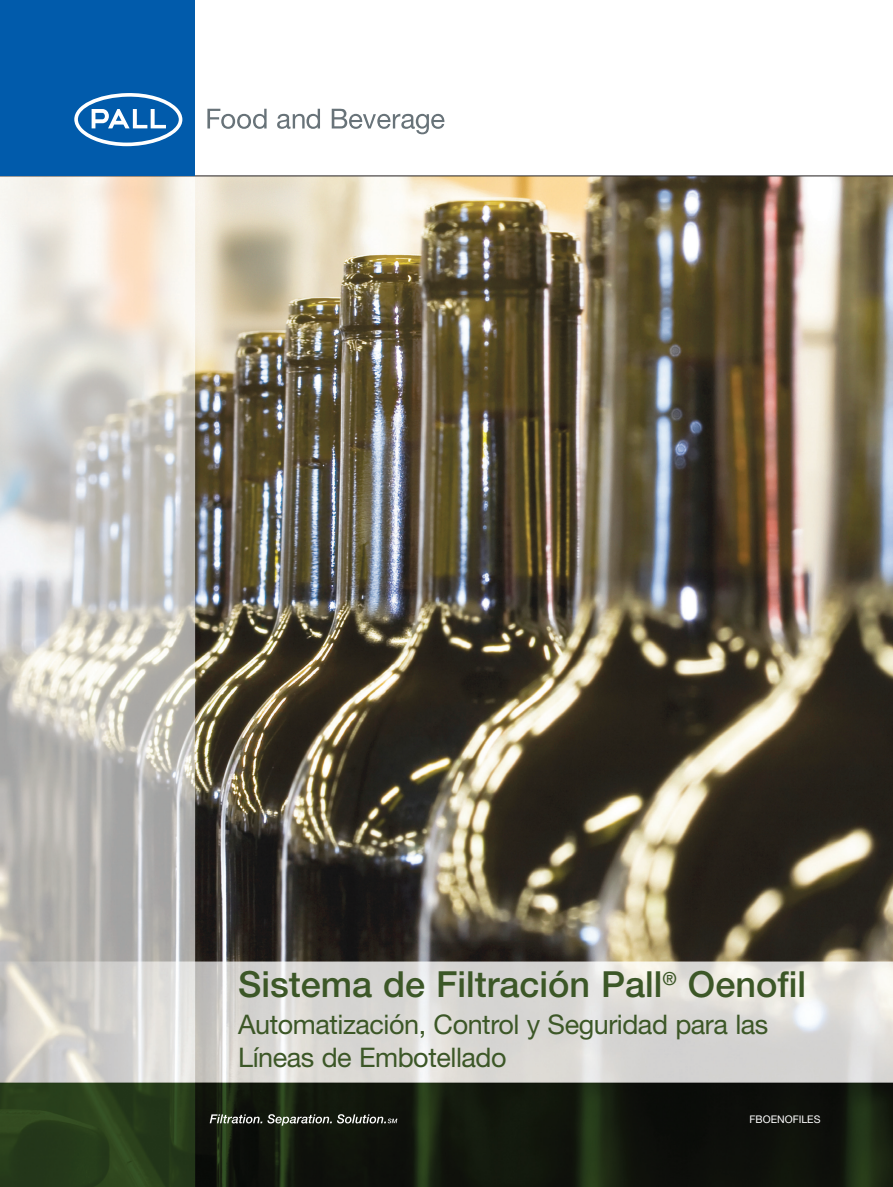
<style>
.page{position:relative;width:893px;height:1187px;background:#fff}
.page>*{position:absolute;margin:0;border:0;box-sizing:border-box;transform-origin:0 0}
.t1{font:500 36px "Helvetica Neue";color:#3c5727}
.t2{font:27px/32.4px "Helvetica Neue";letter-spacing:-.015em;color:#3c5727}
.t3{font:10.5px "Helvetica Neue";color:#fff}
</style>
<div class="page">
<img style="left:0;top:176px;width:893px;height:1010px">
<svg style="left:210px;top:1114px;width:187px;height:11px;background:#545950"></svg>
<hr style="left:0;top:175px;width:893px;height:1px;background:#231f20">
<div style="left:0;top:0;width:195px;height:175px;background:#015bab"></div>
<svg style="left:74px;top:93px;width:108px;height:53px"></svg>
<svg style="left:207px;top:109px;width:60px;height:20px"></svg>
<svg style="left:277px;top:109px;width:43px;height:20px"></svg>
<svg style="left:332px;top:109px;width:112px;height:25px"></svg>
<h1 class="t1" style="left:238px;top:971px;width:569px">Sistema de Filtración Pall<sup>®</sup> Oenofil</h1>
<p class="t2" style="left:238px;top:1010px;width:532px">Automatización, Control y Seguridad para las<br>Líneas de Embotellado</p>
<p class="t3" style="left:749px;top:1115px;width:72px">FBOENOFILES</p>
</div>
